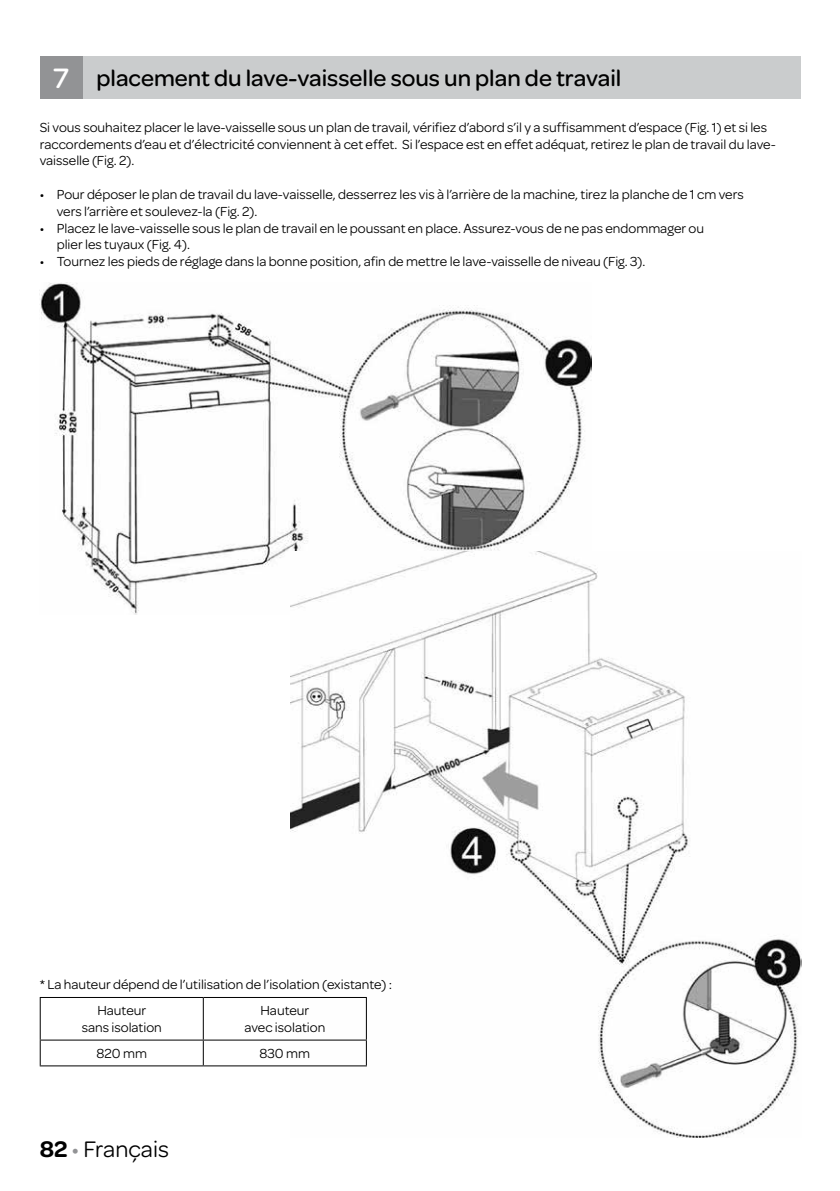
<style>
.page{position:relative;width:840px;height:1191px;background:#fff}
.page>*{position:absolute;margin:0;border:0;box-sizing:border-box;transform-origin:0 0}
.t1{font:500 24px "Omnes";color:#000}
.t2{font:24px "Omnes";color:#000}
.t3{font:14px/16.8px "Omnes";color:#000}
.s1{font-size:30px;color:#fff}
.s2{font-weight:600}
.s3{color:#929395}
</style>
<div class="page">
<img style="left:40px;top:282px;width:551px;height:332px">
<img style="left:290px;top:551px;width:511px;height:586px">
<div style="left:68px;top:57px;width:731px;height:42px;background:#cacccd"></div>
<div style="left:40px;top:57px;width:42px;height:42px;background:#929395"></div>
<hr style="left:40px;top:997px;width:163px;height:1px;background:#000">
<hr style="left:40px;top:998px;width:1px;height:41px;background:#000">
<hr style="left:203px;top:997px;width:163px;height:1px;background:#000">
<hr style="left:203px;top:998px;width:1px;height:41px;background:#000">
<hr style="left:365px;top:998px;width:1px;height:41px;background:#000">
<hr style="left:40px;top:1039px;width:163px;height:1px;background:#000">
<svg style="left:40px;top:1040px;width:1px;height:25px"></svg>
<hr style="left:203px;top:1039px;width:163px;height:1px;background:#000">
<svg style="left:203px;top:1040px;width:1px;height:25px"></svg>
<svg style="left:365px;top:1040px;width:1px;height:25px"></svg>
<hr style="left:40px;top:1065px;width:163px;height:1px;background:#000">
<hr style="left:203px;top:1065px;width:163px;height:1px;background:#000">
<h1 class="t1" style="left:53px;top:62px;width:569px"><span class="s1">7</span> placement du lave-vaisselle sous un plan de travail</h1>
<p class="t3" style="left:40px;top:118px;width:737px">Si vous souhaitez placer le lave-vaisselle sous un plan de travail, vérifiez d’abord s’il y a suffisamment d’espace (Fig. 1) et si les raccordements d’eau et d’électricité conviennent à cet effet. Si l’espace est en effet adéquat, retirez le plan de travail du lave&shy;vaisselle (Fig. 2).</p>
<p class="t3" style="left:57px;top:185px;width:688px;text-indent:-17px">• Pour déposer le plan de travail du lave-vaisselle, desserrez les vis à l’arrière de la machine, tirez la planche de 1 cm vers vers l’arrière et soulevez-la (Fig. 2).</p>
<p class="t3" style="left:57px;top:219px;width:648px;text-indent:-17px">• Placez le lave-vaisselle sous le plan de travail en le poussant en place. Assurez-vous de ne pas endommager ou plier les tuyaux (Fig. 4).</p>
<p class="t3" style="left:40px;top:252px;width:607px">• Tournez les pieds de réglage dans la bonne position, afin de mettre le lave-vaisselle de niveau (Fig. 3).</p>
<p class="t3" style="left:97px;top:970px;width:296px;line-height:26.4px;text-indent:-58px">* La hauteur dépend de l’utilisation de l’isolation (existante) :<br>Hauteur</p>
<p class="t3" style="left:82px;top:1018px;width:82px">sans isolation</p>
<p class="t3" style="left:244px;top:1001px;width:82px;text-align:center">Hauteur<br>avec isolation</p>
<p class="t3" style="left:96px;top:1044px;width:52px">820 mm</p>
<p class="t3" style="left:259px;top:1044px;width:52px">830 mm</p>
<h1 class="t2" style="left:40px;top:1132px;width:131px"><span class="s2">82</span> <span class="s3">•</span> Français</h1>
</div>
